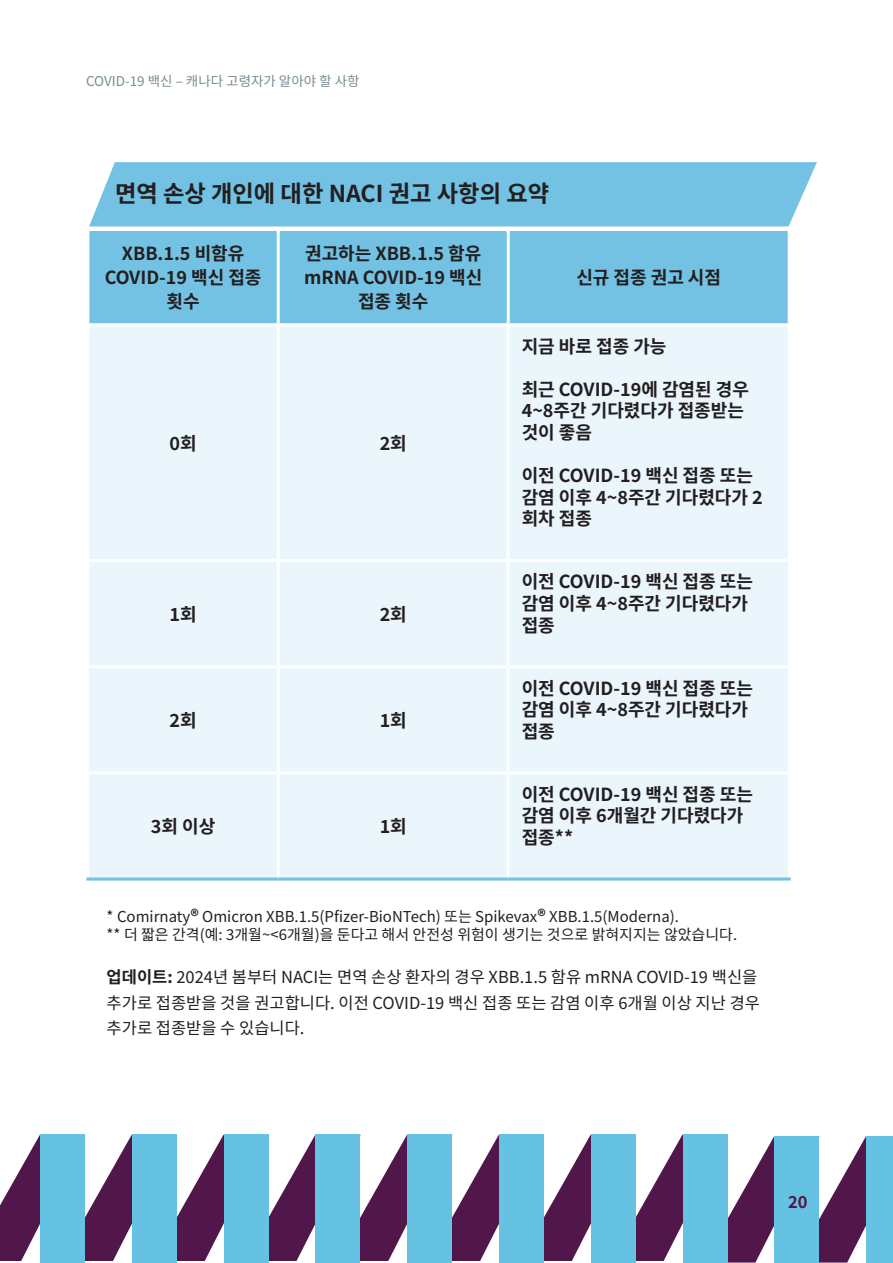
<style>
.page{position:relative;width:893px;height:1263px;background:#fff}
.page>*{position:absolute;margin:0;border:0;box-sizing:border-box;transform-origin:0 0}
.t1{font:700 23.25px "Noto Sans KR";color:#231f20}
.t2{font:700 18px/21.6px "Noto Sans KR";color:#231f20}
.t3{font:16.5px/25.5px "Noto Sans KR";color:#231f20}
.t4{font:700 16.5px "Noto Sans KR";color:#51164a}
.t5{font:15px "Noto Sans KR";color:#231f20}
.t6{font:13.5px "Noto Sans KR";color:#788c93}
.s1{font-weight:700;font-size:16.5px}
.s2{font-weight:700}
</style>
<div class="page">
<svg style="left:0;top:1135px;width:893px;height:127px"></svg>
<div style="left:40px;top:1135px;width:45px;height:128px;background:#65c2e3"></div>
<div style="left:89px;top:231px;width:699px;height:92px;background:#73c2e3"></div>
<div style="left:89px;top:326px;width:699px;height:551px;background:#eaf6fb"></div>
<hr style="left:277px;top:231px;width:3px;height:92px;background:#fff">
<hr style="left:507px;top:231px;width:3px;height:92px;background:#fff">
<hr style="left:277px;top:326px;width:3px;height:233px;background:#fff">
<hr style="left:507px;top:326px;width:3px;height:233px;background:#fff">
<hr style="left:86px;top:559px;width:192px;height:3px;background:#fff">
<hr style="left:278px;top:559px;width:230px;height:3px;background:#fff">
<hr style="left:277px;top:562px;width:3px;height:103px;background:#fff">
<hr style="left:508px;top:559px;width:283px;height:3px;background:#fff">
<hr style="left:507px;top:562px;width:3px;height:103px;background:#fff">
<hr style="left:86px;top:665px;width:192px;height:3px;background:#fff">
<hr style="left:278px;top:665px;width:230px;height:3px;background:#fff">
<hr style="left:277px;top:668px;width:3px;height:103px;background:#fff">
<hr style="left:508px;top:665px;width:283px;height:3px;background:#fff">
<hr style="left:507px;top:668px;width:3px;height:103px;background:#fff">
<hr style="left:86px;top:771px;width:192px;height:3px;background:#fff">
<hr style="left:278px;top:771px;width:230px;height:3px;background:#fff">
<hr style="left:277px;top:774px;width:3px;height:103px;background:#fff">
<hr style="left:508px;top:771px;width:283px;height:3px;background:#fff">
<hr style="left:507px;top:774px;width:3px;height:103px;background:#fff">
<hr style="left:86px;top:877px;width:192px;height:3px;background:#73c2e3">
<hr style="left:278px;top:877px;width:230px;height:3px;background:#73c2e3">
<hr style="left:508px;top:877px;width:283px;height:3px;background:#73c2e3">
<div style="left:89px;top:162px;width:728px;height:64px;background:#73c2e3"></div>
<p class="t6" style="left:86px;top:74px;width:275px">COVID-19 백신 – 캐나다 고령자가 알아야 할 사항</p>
<p class="t1" style="left:115px;top:180px;width:436px">면역 손상 개인에 대한 NACI 권고 사항의 요약</p>
<p class="t2" style="left:105px;top:242px;width:158px;line-height:24px;text-align:center">XBB.1.5 비함유<br>COVID-19 백신 접종 횟수</p>
<p class="t2" style="left:304px;top:242px;width:180px;line-height:24px;text-align:center">권고하는 XBB.1.5 함유 mRNA COVID-19 백신 접종 횟수</p>
<p class="t2" style="left:576px;top:267px;width:146px">신규 접종 권고 시점</p>
<p class="t2" style="left:169px;top:433px;width:29px">0회</p>
<p class="t2" style="left:380px;top:433px;width:29px">2회</p>
<p class="t2" style="left:169px;top:604px;width:29px">1회</p>
<p class="t2" style="left:380px;top:604px;width:29px">2회</p>
<p class="t2" style="left:169px;top:710px;width:29px">2회</p>
<p class="t2" style="left:380px;top:710px;width:29px">1회</p>
<p class="t2" style="left:151px;top:816px;width:66px">3회 이상</p>
<p class="t2" style="left:380px;top:816px;width:29px">1회</p>
<p class="t2" style="left:522px;top:336px;width:146px">지금 바로 접종 가능</p>
<p class="t2" style="left:522px;top:379px;width:229px">최근 COVID-19에 감염된 경우<br>4~8주간 기다렸다가 접종받는 것이 좋음</p>
<p class="t2" style="left:522px;top:465px;width:242px">이전 COVID-19 백신 접종 또는 감염 이후 4~8주간 기다렸다가 2 회차 접종</p>
<p class="t2" style="left:522px;top:571px;width:233px">이전 COVID-19 백신 접종 또는 감염 이후 4~8주간 기다렸다가 접종</p>
<p class="t2" style="left:522px;top:677px;width:233px">이전 COVID-19 백신 접종 또는 감염 이후 4~8주간 기다렸다가 접종</p>
<p class="t2" style="left:522px;top:784px;width:233px">이전 COVID-19 백신 접종 또는 감염 이후 6개월간 기다렸다가 접종**</p>
<p class="t5" style="left:107px;top:908px;width:574px">* Comirnaty<span class="s1">®</span> Omicron XBB.1.5(Pfizer-BioNTech) 또는 Spikevax<span class="s1">®</span> XBB.1.5(Moderna).</p>
<p class="t5" style="left:107px;top:926px;width:632px">** 더 짧은 간격(예: 3개월~&lt;6개월)을 둔다고 해서 안전성 위험이 생기는 것으로 밝혀지지는 않았습니다.</p>
<p class="t3" style="left:107px;top:965px;width:655px"><span class="s2">업데이트:</span> 2024년 봄부터 NACI는 면역 손상 환자의 경우 XBB.1.5 함유 mRNA COVID-19 백신을 추가로 접종받을 것을 권고합니다. 이전 COVID-19 백신 접종 또는 감염 이후 6개월 이상 지난 경우 추가로 접종받을 수 있습니다.</p>
<p class="t4" style="left:788px;top:1193px;width:21px">20</p>
</div>
